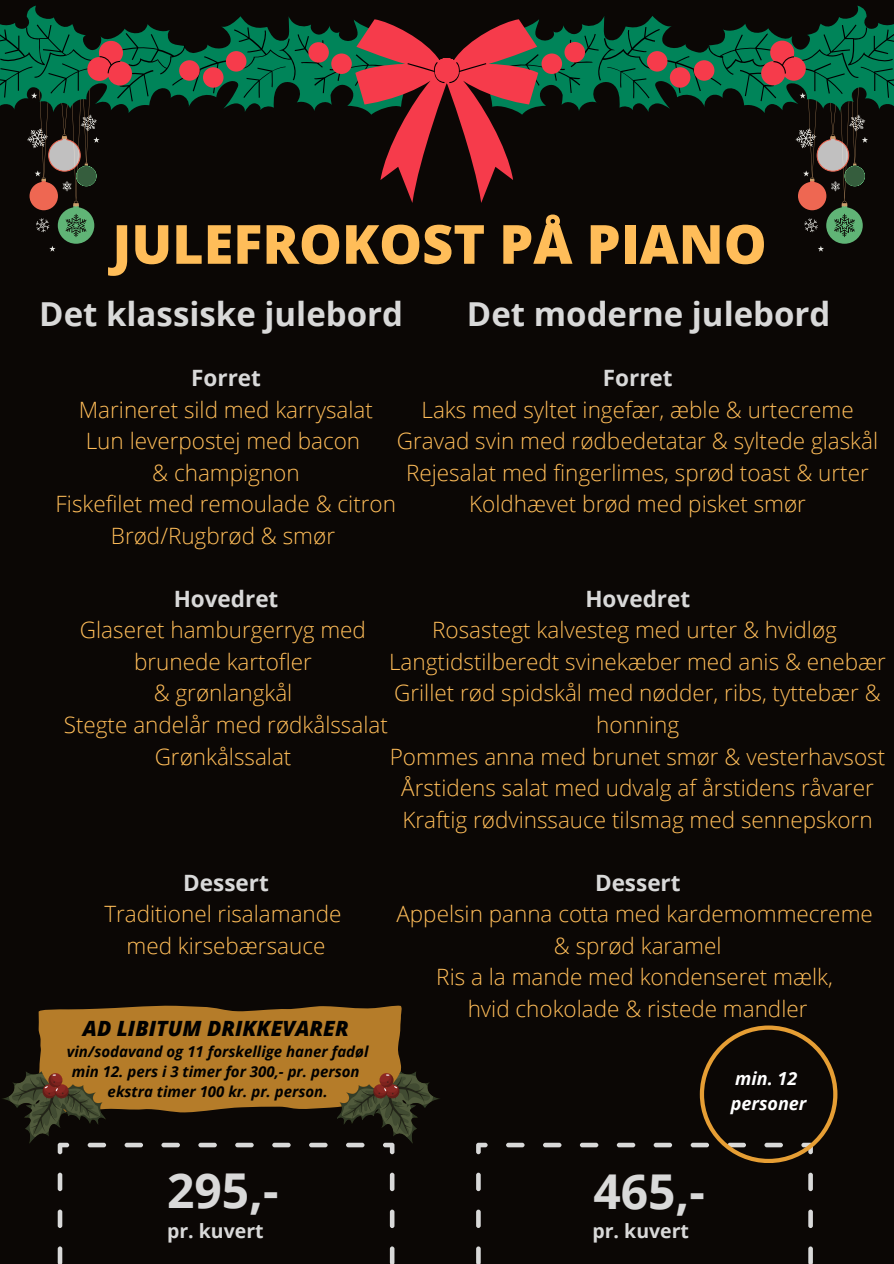
<style>
.page{position:relative;width:894px;height:1264px;background:#fff}
.page>*{position:absolute;margin:0;border:0;box-sizing:border-box;transform-origin:0 0}
.t1{font:800 54px "Open Sans";color:#ffbd59}
.t2{font:700 48px "Open Sans";color:#d9d9d9}
.t3{font:700 33px "Open Sans";color:#d9d9d9}
.t4{font:300 22.5px/31.5px "Open Sans";color:#ffbd59;text-align:center}
.t5{font:italic 800 21px "Open Sans";color:#000}
.t6{font:700 19.5px "Open Sans";color:#d9d9d9}
.t7{font:italic 700 18px/24.8px "Open Sans";color:#fff}
.t8{font:italic 700 15px "Open Sans";color:#000}
.s1{font-weight:700;color:#d9d9d9}
</style>
<div class="page">
<div style="left:0;top:0;width:893px;height:1263px;background:#0b0705"></div>
<svg style="left:0;top:19px;width:893px;height:121px"></svg>
<svg style="left:25px;top:56px;width:842px;height:196px"></svg>
<svg style="left:58px;top:1142px;width:336px;height:121px"></svg>
<div style="left:39px;top:1005px;width:363px;height:107px;background:#b57c29"></div>
<img style="left:2px;top:1071px;width:103px;height:72px">
<img style="left:337px;top:1071px;width:103px;height:72px">
<svg style="left:476px;top:1025px;width:360px;height:238px"></svg>
<p class="t1" style="left:112px;top:206px;width:655px">JULEFROKOST PÅ PIANO</p>
<p class="t3" style="left:39px;top:291px;width:365px">Det klassiske julebord</p>
<h6 class="t3" style="left:467px;top:291px;width:365px">Det moderne julebord</h6>
<h3 class="t4" style="left:56px;top:362px;width:342px"><span class="s1">Forret<br></span>Marineret sild med karrysalat<br>Lun leverpostej med bacon<br>&amp; champignon<br>Fiskefilet med remoulade &amp; citron<br>Brød/Rugbrød &amp; smør</h3>
<h5 class="t4" style="left:397px;top:362px;width:482px"><span class="s1">Forret<br></span>Laks med syltet ingefær, æble &amp; urtecreme Gravad svin med rødbedetatar &amp; syltede glaskål Rejesalat med fingerlimes, sprød toast &amp; urter Koldhævet brød med pisket smør</h5>
<h5 class="t4" style="left:64px;top:582px;width:325px"><span class="s1">Hovedret<br></span>Glaseret hamburgerryg med brunede kartofler<br>&amp; grønlangkål<br>Stegte andelår med rødkålssalat<br>Grønkålssalat</h5>
<h5 class="t4" style="left:389px;top:582px;width:498px"><span class="s1">Hovedret<br></span>Rosastegt kalvesteg med urter &amp; hvidløg Langtidstilberedt svinekæber med anis &amp; enebær Grillet rød spidskål med nødder, ribs, tyttebær &amp; honning<br>Pommes anna med brunet smør &amp; vesterhavsost Årstidens salat med udvalg af årstidens råvarer Kraftig rødvinssauce tilsmag med sennepskorn</h5>
<h5 class="t4" style="left:104px;top:866px;width:239px"><span class="s1">Dessert<br></span>Traditionel risalamande med kirsebærsauce</h5>
<p class="t5" style="left:83px;top:1013px;width:267px">AD LIBITUM DRIKKEVARER</p>
<h5 class="t8" style="left:67px;top:1040px;width:303px">vin/sodavand og 11 forskellige haner fadøl</h5>
<h4 class="t8" style="left:72px;top:1060px;width:289px">min 12. pers i 3 timer for 300,- pr. person</h4>
<h5 class="t8" style="left:108px;top:1081px;width:221px">ekstra timer 100 kr. pr. person.</h5>
<p class="t2" style="left:167px;top:1156px;width:113px">295,-</p>
<h1 class="t6" style="left:167px;top:1217px;width:98px">pr. kuvert</h1>
<p class="t4" style="left:396px;top:866px;width:478px"><span class="s1">Dessert<br></span>Appelsin panna cotta med kardemommecreme &amp; sprød karamel<br>Ris a la mande med kondenseret mælk,<br>hvid chokolade &amp; ristede mandler</p>
<p class="t2" style="left:593px;top:1157px;width:113px">465,-</p>
<p class="t6" style="left:592px;top:1217px;width:98px">pr. kuvert</p>
<p class="t7" style="left:730px;top:1065px;width:77px">min. 12 personer</p>
</div>
